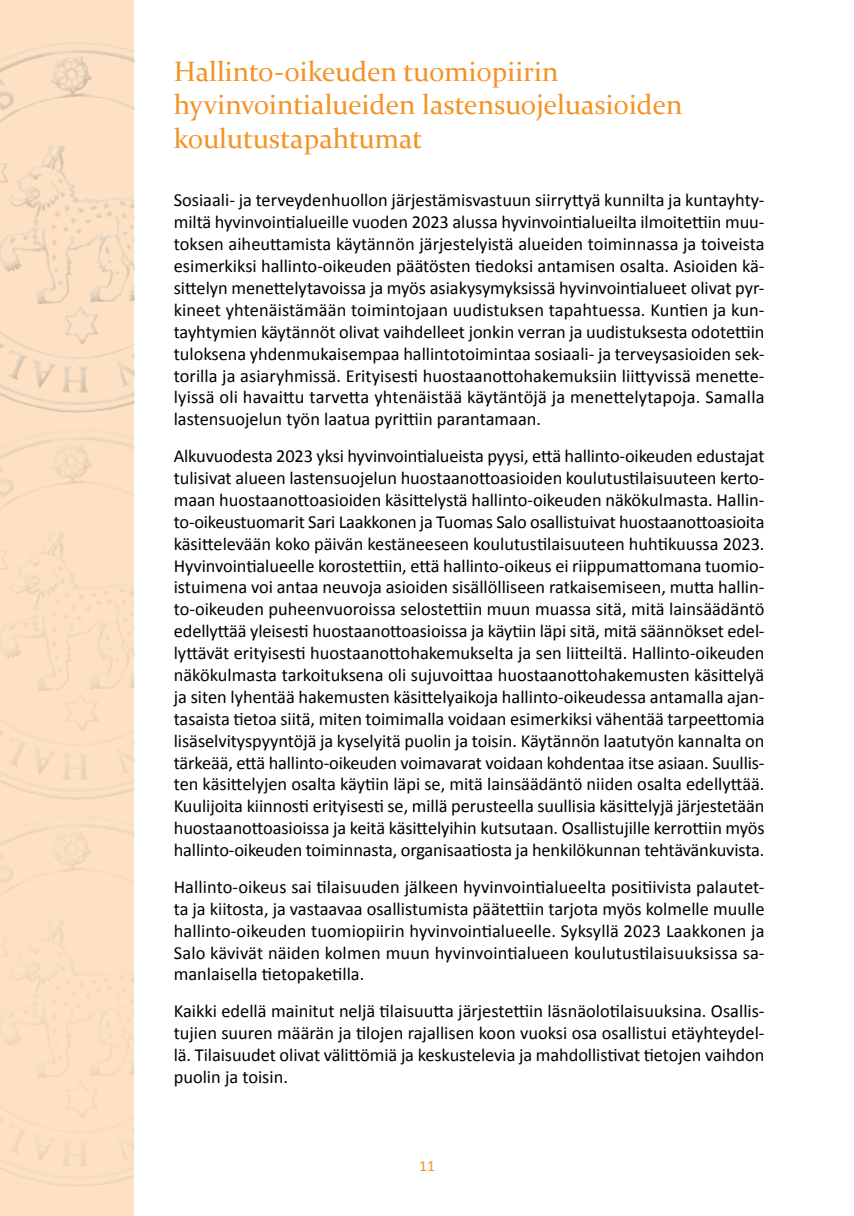
<style>
.page{position:relative;width:854px;height:1216px;background:#fff}
.page>*{position:absolute;margin:0;border:0;box-sizing:border-box;transform-origin:0 0}
.otsikko{font:28px "Constantia";color:#f39325}
.Teksti_suomi{font:18.38px/21.9px "Calibri";letter-spacing:-.005em;color:#000;text-align:justify}
.t1{font:15.75px "Calibri";color:#f39325}
</style>
<div class="page">
<div style="left:0;top:0;width:134px;height:1215px;background:#fde1c2"></div>
<div style="left:0;top:50px;width:134px;height:367px;background:#000;opacity:.75"></div>
<div style="left:0;top:416px;width:134px;height:374px;background:#fde1c2"></div>
<h2 class="otsikko" style="left:174px;top:52px;width:386px">Hallinto-oikeuden tuomiopiirin</h2>
<h2 class="otsikko" style="left:174px;top:86px;width:510px">hyvinvointialueiden lastensuojeluasioiden</h2>
<h2 class="otsikko" style="left:174px;top:119px;width:250px">koulutustapahtumat</h2>
<p class="Teksti_suomi" style="left:174px;top:189px;width:592px">Sosiaali- ja terveydenhuollon järjestämisvastuun siirryttyä kunnilta ja kuntayhty&shy;miltä hyvinvointialueille vuoden 2023 alussa hyvinvointialueilta ilmoitettiin muu&shy;toksen aiheuttamista käytännön järjestelyistä alueiden toiminnassa ja toiveista esimerkiksi hallinto-oikeuden päätösten tiedoksi antamisen osalta. Asioiden kä&shy;sittelyn menettelytavoissa ja myös asiakysymyksissä hyvinvointialueet olivat pyr&shy;kineet yhtenäistämään toimintojaan uudistuksen tapahtuessa. Kuntien ja kun&shy;tayhtymien käytännöt olivat vaihdelleet jonkin verran ja uudistuksesta odotettiin tuloksena yhdenmukaisempaa hallintotoimintaa sosiaali- ja terveysasioiden sek&shy;torilla ja asiaryhmissä. Erityisesti huostaanottohakemuksiin liittyvissä menette&shy;lyissä oli havaittu tarvetta yhtenäistää käytäntöjä ja menettelytapoja. Samalla lastensuojelun työn laatua pyrittiin parantamaan.</p>
<p class="Teksti_suomi" style="left:174px;top:445px;width:592px">Alkuvuodesta 2023 yksi hyvinvointialueista pyysi, että hallinto-oikeuden edustajat tulisivat alueen lastensuojelun huostaanottoasioiden koulutustilaisuuteen kerto&shy;maan huostaanottoasioiden käsittelystä hallinto-oikeuden näkökulmasta. Hallin&shy;to-oikeustuomarit Sari Laakkonen ja Tuomas Salo osallistuivat huostaanottoasioita käsittelevään koko päivän kestäneeseen koulutustilaisuuteen huhtikuussa 2023.<br>Hyvinvointialueelle korostettiin, että hallinto-oikeus ei riippumattomana tuomio&shy;istuimena voi antaa neuvoja asioiden sisällölliseen ratkaisemiseen, mutta hallin&shy;to-oikeuden puheenvuoroissa selostettiin muun muassa sitä, mitä lainsäädäntö edellyttää yleisesti huostaanottoasioissa ja käytiin läpi sitä, mitä säännökset edel&shy;lyttävät erityisesti huostaanottohakemukselta ja sen liitteiltä. Hallinto-oikeuden näkökulmasta tarkoituksena oli sujuvoittaa huostaanottohakemusten käsittelyä ja siten lyhentää hakemusten käsittelyaikoja hallinto-oikeudessa antamalla ajan&shy;tasaista tietoa siitä, miten toimimalla voidaan esimerkiksi vähentää tarpeettomia lisäselvityspyyntöjä ja kyselyitä puolin ja toisin. Käytännön laatutyön kannalta on tärkeää, että hallinto-oikeuden voimavarat voidaan kohdentaa itse asiaan. Suullis&shy;ten käsittelyjen osalta käytiin läpi se, mitä lainsäädäntö niiden osalta edellyttää.<br>Kuulijoita kiinnosti erityisesti se, millä perusteella suullisia käsittelyjä järjestetään huostaanottoasioissa ja keitä käsittelyihin kutsutaan. Osallistujille kerrottiin myös hallinto-oikeuden toiminnasta, organisaatiosta ja henkilökunnan tehtävänkuvista.</p>
<p class="Teksti_suomi" style="left:174px;top:875px;width:592px">Hallinto-oikeus sai tilaisuuden jälkeen hyvinvointialueelta positiivista palautet&shy;ta ja kiitosta, ja vastaavaa osallistumista päätettiin tarjota myös kolmelle muulle hallinto-oikeuden tuomiopiirin hyvinvointialueelle. Syksyllä 2023 Laakkonen ja Salo kävivät näiden kolmen muun hyvinvointialueen koulutustilaisuuksissa sa&shy;manlaisella tietopaketilla.</p>
<p class="Teksti_suomi" style="left:174px;top:1000px;width:592px">Kaikki edellä mainitut neljä tilaisuutta järjestettiin läsnäolotilaisuuksina. Osallis&shy;tujien suuren määrän ja tilojen rajallisen koon vuoksi osa osallistui etäyhteydel&shy;lä. Tilaisuudet olivat välittömiä ja keskustelevia ja mahdollistivat tietojen vaihdon puolin ja toisin.</p>
<p class="t1" style="left:419px;top:1156px;width:17px">11</p>
</div>
